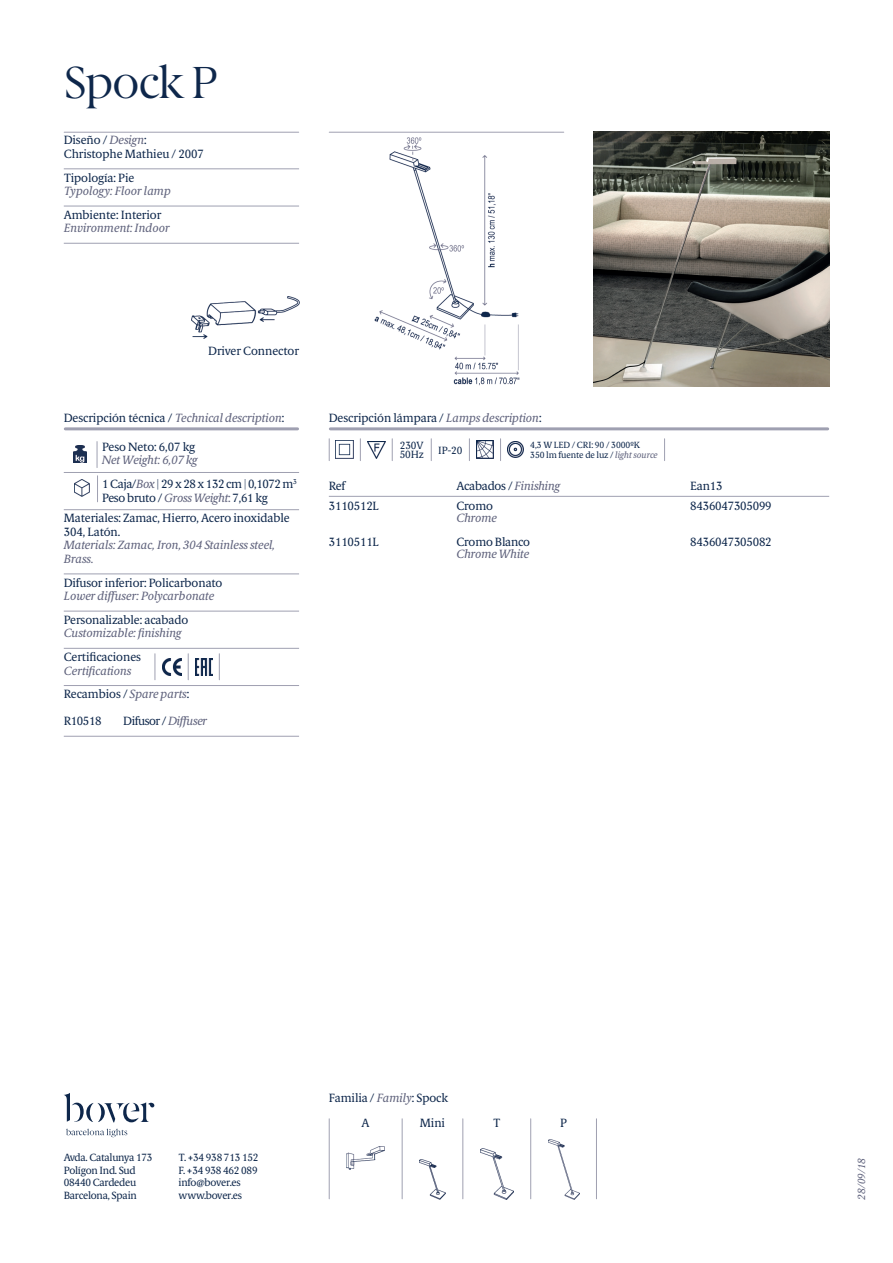
<style>
.page{position:relative;width:893px;height:1263px;background:#fff}
.page>*{position:absolute;margin:0;border:0;box-sizing:border-box;transform-origin:0 0}
.t1{font:45px "Berlingske Serif";letter-spacing:-.025em;color:#0e274b}
.t2{font:12px/13.5px "Berlingske Serif Tx";letter-spacing:-.01em;color:#0e274b}
.t3{font:italic 12px/13.5px "Berlingske Serif Tx";letter-spacing:-.01em;color:#5f627c}
.t4{font:12px/23.7px "Berlingske Serif Tx";letter-spacing:-.035em;color:#0e274b}
.t5{font:10.5px/12.8px "Berlingske Serif Tx";letter-spacing:-.025em;color:#0e274b}
.t6{font:italic 10.5px "Berlingske Serif Tx";color:#5f627c}
.t7{font:9px/10.8px "Berlingske Serif Tx";letter-spacing:-.01em;color:#0e274b}
.s1{font-style:italic;color:#5f627c}
.s2{color:#5f627c}
.s3{font-style:normal;color:#0e274b}
</style>
<div class="page">
<hr style="left:64px;top:168px;width:235px;height:1px;background:#9fa0b1">
<hr style="left:64px;top:206px;width:235px;height:1px;background:#9fa0b1">
<hr style="left:64px;top:243px;width:235px;height:1px;background:#9fa0b1">
<hr style="left:64px;top:132px;width:235px;height:1px;background:#9fa0b1">
<hr style="left:329px;top:132px;width:235px;height:1px;background:#9fa0b1">
<hr style="left:64px;top:472px;width:235px;height:1px;background:#9fa0b1">
<hr style="left:64px;top:509px;width:235px;height:1px;background:#9fa0b1">
<hr style="left:64px;top:573px;width:235px;height:1px;background:#9fa0b1">
<hr style="left:64px;top:611px;width:235px;height:1px;background:#9fa0b1">
<hr style="left:64px;top:648px;width:235px;height:1px;background:#9fa0b1">
<hr style="left:64px;top:685px;width:235px;height:1px;background:#9fa0b1">
<hr style="left:64px;top:736px;width:235px;height:1px;background:#9fa0b1">
<img style="left:74px;top:446px;width:13px;height:17px">
<svg style="left:97px;top:442px;width:1px;height:26px"></svg>
<img style="left:74px;top:480px;width:15px;height:17px">
<svg style="left:97px;top:476px;width:1px;height:26px"></svg>
<svg style="left:155px;top:654px;width:1px;height:26px"></svg>
<img style="left:162px;top:659px;width:19px;height:17px">
<svg style="left:188px;top:654px;width:1px;height:26px"></svg>
<img style="left:195px;top:659px;width:17px;height:17px">
<svg style="left:219px;top:654px;width:1px;height:26px"></svg>
<hr style="left:330px;top:427px;width:498px;height:3px;background:#9fa0b1">
<img style="left:476px;top:441px;width:18px;height:17px">
<svg style="left:469px;top:439px;width:1px;height:22px"></svg>
<svg style="left:431px;top:439px;width:1px;height:22px"></svg>
<svg style="left:392px;top:439px;width:1px;height:22px"></svg>
<svg style="left:329px;top:439px;width:1px;height:22px"></svg>
<svg style="left:360px;top:439px;width:1px;height:22px"></svg>
<img style="left:367px;top:441px;width:18px;height:17px">
<img style="left:336px;top:441px;width:18px;height:17px">
<svg style="left:500px;top:439px;width:1px;height:22px"></svg>
<svg style="left:664px;top:439px;width:1px;height:22px"></svg>
<img style="left:507px;top:441px;width:17px;height:17px">
<hr style="left:65px;top:427px;width:233px;height:3px;background:#9fa0b1">
<hr style="left:329px;top:1119px;width:1px;height:80px;background:#9fa0b1">
<img style="left:347px;top:1146px;width:38px;height:23px">
<hr style="left:402px;top:1119px;width:1px;height:80px;background:#9fa0b1">
<hr style="left:462px;top:1119px;width:1px;height:80px;background:#9fa0b1">
<img style="left:420px;top:1159px;width:25px;height:40px">
<img style="left:480px;top:1148px;width:33px;height:51px">
<img style="left:548px;top:1140px;width:31px;height:59px">
<hr style="left:530px;top:1119px;width:1px;height:80px;background:#9fa0b1">
<hr style="left:596px;top:1119px;width:1px;height:80px;background:#9fa0b1">
<img style="left:374px;top:137px;width:145px;height:249px">
<img style="left:192px;top:296px;width:107px;height:42px">
<img style="left:594px;top:132px;width:235px;height:255px">
<svg style="left:66px;top:1129px;width:61px;height:8px"></svg>
<svg style="left:64px;top:1093px;width:90px;height:29px"></svg>
<hr style="left:329px;top:496px;width:500px;height:1px;background:#9fa0b1">
<h1 class="t1" style="left:64px;top:53px;width:156px">Spock P</h1>
<p class="t2" style="left:64px;top:133px;width:142px">Diseño / <span class="s1">Design</span>:<br>Christophe Mathieu / 2007</p>
<p class="t2" style="left:64px;top:171px;width:72px">Tipología: Pie</p>
<p class="t3" style="left:64px;top:184px;width:109px">Typology: Floor lamp</p>
<p class="t2" style="left:64px;top:208px;width:99px">Ambiente: Interior</p>
<p class="t3" style="left:64px;top:221px;width:108px">Environment: Indoor</p>
<p class="t2" style="left:208px;top:344px;width:92px">Driver Connector</p>
<p class="t2" style="left:64px;top:411px;width:222px">Descripción técnica / <span class="s1">Technical description</span>:</p>
<p class="t2" style="left:102px;top:440px;width:94px">Peso Neto: 6,07 kg</p>
<p class="t4" style="left:102px;top:448px;width:196px"><span class="s1">Net Weight: 6,07 kg<br></span>1 Caja/<span class="s1">Box</span> | 29 x 28 x 132 cm | 0,1072 m<sup>3</sup></p>
<p class="t2" style="left:64px;top:487px;width:227px;line-height:20.7px;text-indent:38px">Peso bruto / <span class="s1">Gross Weight</span><span class="s2">:</span> 7,61 kg<br>Materiales: Zamac, Hierro, Acero inoxidable</p>
<p class="t2" style="left:64px;top:525px;width:58px">304, Latón.</p>
<p class="t3" style="left:64px;top:538px;width:213px">Materials: Zamac, Iron, 304 Stainless steel,<br>Brass.</p>
<p class="t2" style="left:64px;top:576px;width:160px">Difusor inferior: Policarbonato</p>
<p class="t3" style="left:64px;top:589px;width:152px">Lower diffuser: Polycarbonate</p>
<p class="t2" style="left:64px;top:613px;width:126px">Personalizable: acabado</p>
<p class="t3" style="left:64px;top:626px;width:119px">Customizable: finishing</p>
<p class="t2" style="left:64px;top:650px;width:79px">Certificaciones</p>
<p class="t3" style="left:64px;top:658px;width:127px;line-height:23.7px">Certifications<br><span class="s3">Recambios /</span> Spare parts<span class="s3">:</span></p>
<p class="t2" style="left:64px;top:714px;width:39px">R10518</p>
<p class="t4" style="left:123px;top:709px;width:86px">Difusor / <span class="s1">Diffuser</span></p>
<p class="t2" style="left:329px;top:411px;width:214px">Descripción lámpara / <span class="s1">Lamps description</span>:</p>
<p class="t5" style="left:438px;top:444px;width:26px">IP-20</p>
<p class="t7" style="left:530px;top:439px;width:129px">4,3 W LED / CRI: 90 / 3000ºK<br>350 lm fuente de luz / <span class="s1">light source</span></p>
<p class="t5" style="left:400px;top:441px;width:26px;line-height:9px">230V<br>50Hz</p>
<p class="t2" style="left:329px;top:479px;width:18px">Ref</p>
<p class="t2" style="left:456px;top:479px;width:105px">Acabados / <span class="s1">Finishing</span></p>
<p class="t2" style="left:690px;top:479px;width:34px">Ean13</p>
<p class="t2" style="left:329px;top:499px;width:52px">3110512L</p>
<p class="t2" style="left:456px;top:499px;width:38px">Cromo</p>
<p class="t2" style="left:690px;top:499px;width:83px">8436047305099</p>
<p class="t3" style="left:456px;top:511px;width:42px">Chrome</p>
<p class="t2" style="left:329px;top:535px;width:52px">3110511L</p>
<p class="t2" style="left:456px;top:535px;width:75px">Cromo Blanco</p>
<p class="t2" style="left:690px;top:535px;width:83px">8436047305082</p>
<p class="t3" style="left:456px;top:547px;width:74px">Chrome White</p>
<p class="t2" style="left:362px;top:1085px;width:88px;line-height:25.5px;text-indent:-33px">Familia / <span class="s1">Family</span>: Spock<br>A</p>
<p class="t2" style="left:420px;top:1116px;width:27px">Mini</p>
<p class="t2" style="left:493px;top:1116px;width:9px">T</p>
<p class="t2" style="left:560px;top:1116px;width:9px">P</p>
<p class="t5" style="left:64px;top:1151px;width:90px">Avda. Catalunya 173<br>Polígon Ind. Sud<br>08440 Cardedeu<br>Barcelona, Spain</p>
<p class="t5" style="left:179px;top:1151px;width:81px">T. +34 938 713 152<br>F. +34 938 462 089 info@bover.es www.bover.es</p>
<p class="t6" style="left:854px;top:1199px;width:43px;rotate:-90deg">28/09/18</p>
</div>
